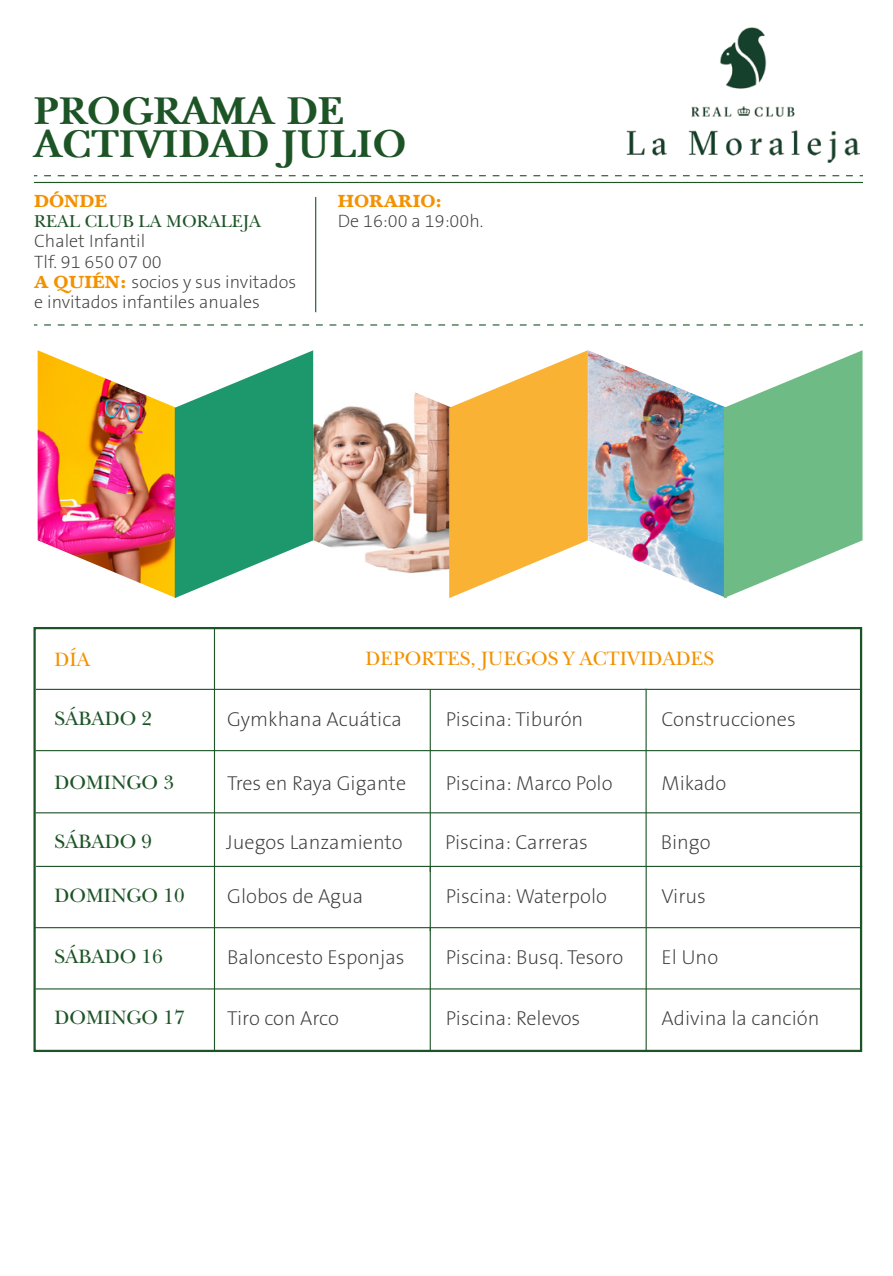
<style>
.page{position:relative;width:893px;height:1276px;background:#fff}
.page>*{position:absolute;margin:0;border:0;box-sizing:border-box;transform-origin:0 0}
.t1{font:700 40.5px/33.8px "New Baskerville";color:#1d5426}
.t2{font:200 20.25px "The Sans B2";color:#3c3c3b}
.t3{font:20.25px "New Baskerville";color:#1d5426}
.t4{font:20.25px "New Baskerville";color:#f39200}
.t5{font:200 18px/20.2px "The Sans B2";color:#3c3c3b}
.t6{font:18px "New Baskerville";color:#1d5426}
.t7{font:700 18px "Baskerville";color:#f39200}
.s1{font-family:"Baskerville";font-weight:700;color:#f39200}
</style>
<div class="page">
<svg style="left:34px;top:175px;width:819px;height:1px"></svg>
<svg style="left:34px;top:324px;width:819px;height:1px"></svg>
<hr style="left:34px;top:182px;width:829px;height:1px;background:#1d5426">
<hr style="left:315px;top:197px;width:1px;height:115px;background:#1d5426">
<div style="left:33px;top:627px;width:829px;height:425px;border:2px solid #1d5426"></div>
<hr style="left:36px;top:866px;width:826px;height:1px;background:#1d5426">
<hr style="left:35px;top:812px;width:826px;height:1px;background:#1d5426">
<hr style="left:35px;top:927px;width:826px;height:1px;background:#1d5426">
<hr style="left:35px;top:988px;width:826px;height:1px;background:#1d5426">
<hr style="left:36px;top:689px;width:826px;height:1px;background:#1d5426">
<hr style="left:36px;top:750px;width:826px;height:1px;background:#1d5426">
<hr style="left:214px;top:628px;width:1px;height:422px;background:#1d5426">
<hr style="left:430px;top:866px;width:1px;height:65px;background:#1d5426">
<hr style="left:646px;top:866px;width:1px;height:184px;background:#1d5426">
<hr style="left:645px;top:689px;width:2px;height:177px;background:#1d5426">
<hr style="left:430px;top:689px;width:1px;height:183px;background:#1d5426">
<img style="left:38px;top:350px;width:137px;height:248px">
<svg style="left:175px;top:350px;width:138px;height:248px"></svg>
<img style="left:313px;top:350px;width:136px;height:223px">
<svg style="left:449px;top:350px;width:139px;height:248px"></svg>
<img style="left:588px;top:350px;width:136px;height:248px">
<svg style="left:724px;top:350px;width:138px;height:248px"></svg>
<hr style="left:430px;top:927px;width:1px;height:123px;background:#1d5426">
<img style="left:627px;top:27px;width:232px;height:135px">
<h1 class="t1" style="left:34px;top:93px;width:375px">PROGRAMA DE<br>ACTIVIDAD JULIO</h1>
<p class="t7" style="left:34px;top:190px;width:75px">DÓNDE</p>
<p class="t6" style="left:34px;top:211px;width:228px">REAL CLUB LA MORALEJA</p>
<p class="t5" style="left:34px;top:232px;width:264px">Chalet Infantil<br>Tlf. 91 650 07 00<br><span class="s1">A QUIÉN:</span> socios y sus invitados e invitados infantiles anuales</p>
<p class="t7" style="left:338px;top:190px;width:106px">HORARIO:</p>
<p class="t5" style="left:338px;top:212px;width:147px">De 16:00 a 19:00h.</p>
<p class="t4" style="left:55px;top:647px;width:37px">DÍA</p>
<p class="t4" style="left:366px;top:647px;width:350px">DEPORTES, JUEGOS Y ACTIVIDADES</p>
<p class="t3" style="left:55px;top:707px;width:99px">SÁBADO 2</p>
<p class="t2" style="left:227px;top:709px;width:176px">Gymkhana Acuática</p>
<p class="t2" style="left:446px;top:709px;width:139px">Piscina: Tiburón</p>
<p class="t2" style="left:661px;top:709px;width:136px">Construcciones</p>
<p class="t3" style="left:55px;top:771px;width:121px">DOMINGO 3</p>
<p class="t2" style="left:227px;top:773px;width:181px">Tres en Raya Gigante</p>
<p class="t2" style="left:446px;top:773px;width:168px">Piscina: Marco Polo</p>
<p class="t2" style="left:661px;top:773px;width:66px">Mikado</p>
<p class="t3" style="left:55px;top:829px;width:99px">SÁBADO 9</p>
<p class="t2" style="left:226px;top:831px;width:178px">Juegos Lanzamiento</p>
<p class="t2" style="left:445px;top:831px;width:144px">Piscina: Carreras</p>
<p class="t2" style="left:661px;top:831px;width:51px">Bingo</p>
<p class="t3" style="left:55px;top:883px;width:132px">DOMINGO 10</p>
<p class="t2" style="left:227px;top:885px;width:138px">Globos de Agua</p>
<p class="t2" style="left:446px;top:885px;width:163px">Piscina: Waterpolo</p>
<p class="t2" style="left:661px;top:885px;width:46px">Virus</p>
<p class="t3" style="left:55px;top:944px;width:110px">SÁBADO 16</p>
<p class="t2" style="left:227px;top:946px;width:179px">Baloncesto Esponjas</p>
<p class="t2" style="left:446px;top:946px;width:179px">Piscina: Busq. Tesoro</p>
<p class="t2" style="left:661px;top:946px;width:58px">El Uno</p>
<p class="t3" style="left:55px;top:1005px;width:132px">DOMINGO 17</p>
<p class="t2" style="left:661px;top:1007px;width:159px">Adivina la canción</p>
<p class="t2" style="left:446px;top:1007px;width:136px">Piscina: Relevos</p>
<p class="t2" style="left:227px;top:1007px;width:113px">Tiro con Arco</p>
</div>
